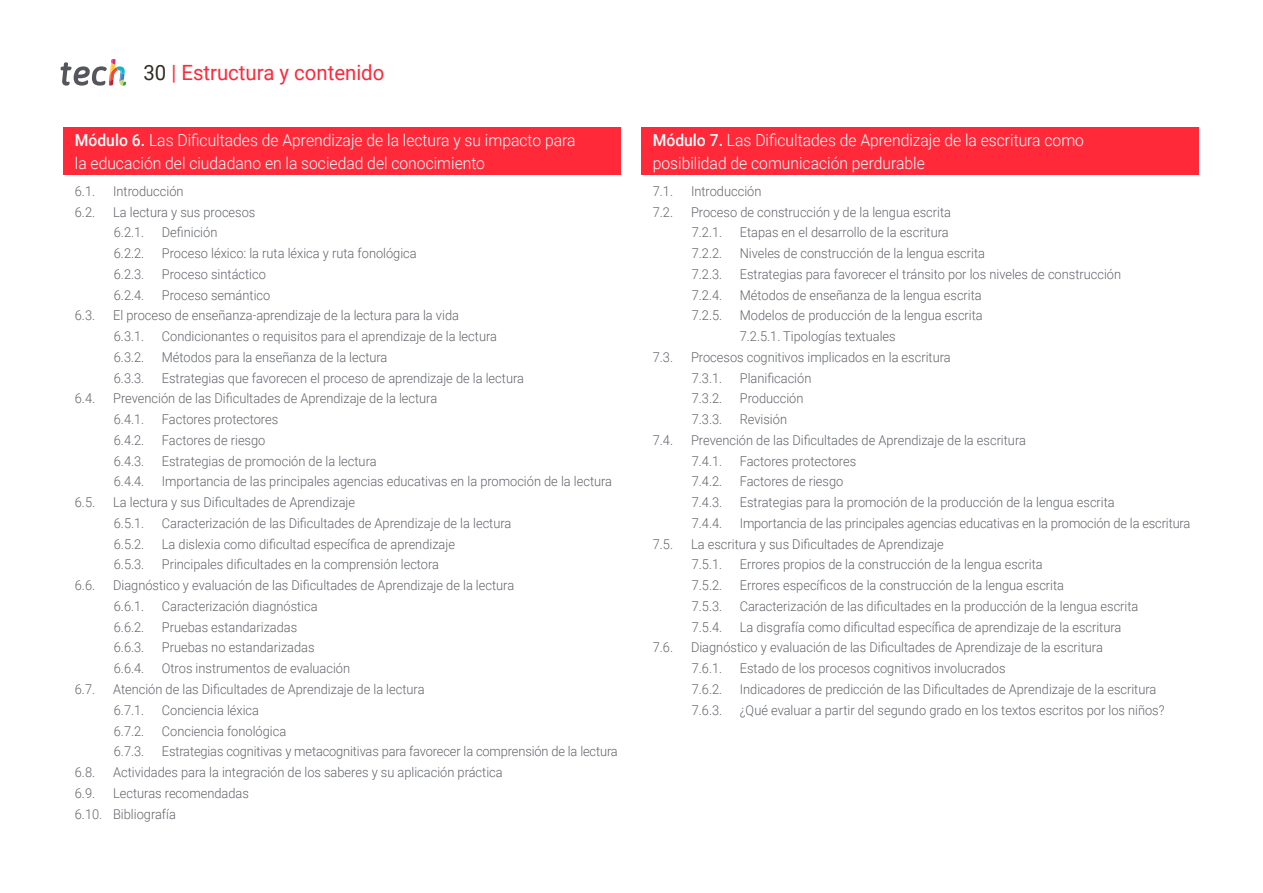
<style>
.page{position:relative;width:1263px;height:893px;background:#fff}
.page>*{position:absolute;margin:0;border:0;box-sizing:border-box;transform-origin:0 0}
.t1{font:21px "Roboto";color:#ff293a}
.t2{font:300 16.5px/22.5px "Roboto";color:#fff;scale:.95 1}
.t3{font:300 13.5px/20.7px "Roboto";color:#61646a;scale:.95 1}
.s1{color:#312e20}
.s2{font-weight:500}
</style>
<div class="page">
<div style="left:642px;top:128px;width:557px;height:47px;background:#ff293a"></div>
<svg style="left:61px;top:59px;width:65px;height:27px"></svg>
<div style="left:64px;top:128px;width:557px;height:47px;background:#ff293a"></div>
<h1 class="t1" style="left:144px;top:57px;width:242px"><span class="s1">30</span> | Estructura y contenido</h1>
<p class="t2" style="left:75px;top:129px;width:528px"><span class="s2">Módulo 6.</span> Las Dificultades de Aprendizaje de la lectura y su impacto para la educación del ciudadano en la sociedad del conocimiento</p>
<p class="t3" style="left:75px;top:180px;width:23px">6.1.</p>
<p class="t3" style="left:113px;top:180px;width:76px">Introducción</p>
<p class="t3" style="left:75px;top:201px;width:23px">6.2.</p>
<p class="t3" style="left:113px;top:201px;width:151px">La lectura y sus procesos<br>6.2.1.</p>
<p class="t3" style="left:162px;top:222px;width:60px">Definición</p>
<p class="t3" style="left:114px;top:243px;width:34px">6.2.2.</p>
<p class="t3" style="left:162px;top:243px;width:270px">Proceso léxico: la ruta léxica y ruta fonológica</p>
<p class="t3" style="left:114px;top:263px;width:34px">6.2.3.</p>
<p class="t3" style="left:162px;top:263px;width:111px">Proceso sintáctico</p>
<p class="t3" style="left:114px;top:284px;width:34px">6.2.4.</p>
<p class="t3" style="left:162px;top:284px;width:116px">Proceso semántico</p>
<p class="t3" style="left:75px;top:305px;width:23px">6.3.</p>
<p class="t3" style="left:113px;top:305px;width:366px">El proceso de enseñanza-aprendizaje de la lectura para la vida<br>6.3.1.</p>
<p class="t3" style="left:162px;top:326px;width:354px">Condicionantes o requisitos para el aprendizaje de la lectura</p>
<p class="t3" style="left:114px;top:346px;width:34px">6.3.2.</p>
<p class="t3" style="left:162px;top:346px;width:239px">Métodos para la enseñanza de la lectura</p>
<p class="t3" style="left:114px;top:367px;width:34px">6.3.3.</p>
<p class="t3" style="left:162px;top:367px;width:383px">Estrategias que favorecen el proceso de aprendizaje de la lectura</p>
<p class="t3" style="left:75px;top:388px;width:23px">6.4.</p>
<p class="t3" style="left:113px;top:388px;width:343px">Prevención de las Dificultades de Aprendizaje de la lectura<br>6.4.1.</p>
<p class="t3" style="left:162px;top:409px;width:124px">Factores protectores</p>
<p class="t3" style="left:114px;top:429px;width:34px">6.4.2.</p>
<p class="t3" style="left:162px;top:429px;width:111px">Factores de riesgo</p>
<p class="t3" style="left:114px;top:450px;width:34px">6.4.3.</p>
<p class="t3" style="left:162px;top:450px;width:228px">Estrategias de promoción de la lectura</p>
<p class="t3" style="left:114px;top:471px;width:34px">6.4.4.</p>
<p class="t3" style="left:162px;top:471px;width:475px">Importancia de las principales agencias educativas en la promoción de la lectura</p>
<p class="t3" style="left:75px;top:492px;width:23px">6.5.</p>
<p class="t3" style="left:113px;top:492px;width:256px">La lectura y sus Dificultades de Aprendizaje<br>6.5.1.</p>
<p class="t3" style="left:162px;top:512px;width:369px">Caracterización de las Dificultades de Aprendizaje de la lectura</p>
<p class="t3" style="left:114px;top:533px;width:34px">6.5.2.</p>
<p class="t3" style="left:162px;top:533px;width:310px">La dislexia como dificultad específica de aprendizaje</p>
<p class="t3" style="left:114px;top:554px;width:34px">6.5.3.</p>
<p class="t3" style="left:162px;top:554px;width:293px">Principales dificultades en la comprensión lectora</p>
<p class="t3" style="left:75px;top:575px;width:23px">6.6.</p>
<p class="t3" style="left:113px;top:575px;width:424px">Diagnóstico y evaluación de las Dificultades de Aprendizaje de la lectura<br>6.6.1.</p>
<p class="t3" style="left:162px;top:595px;width:165px">Caracterización diagnóstica</p>
<p class="t3" style="left:114px;top:616px;width:34px">6.6.2.</p>
<p class="t3" style="left:162px;top:616px;width:144px">Pruebas estandarizadas</p>
<p class="t3" style="left:114px;top:637px;width:34px">6.6.3.</p>
<p class="t3" style="left:162px;top:637px;width:162px">Pruebas no estandarizadas</p>
<p class="t3" style="left:114px;top:658px;width:34px">6.6.4.</p>
<p class="t3" style="left:162px;top:658px;width:200px">Otros instrumentos de evaluación</p>
<p class="t3" style="left:75px;top:678px;width:23px">6.7.</p>
<p class="t3" style="left:113px;top:678px;width:329px">Atención de las Dificultades de Aprendizaje de la lectura<br>6.7.1.</p>
<p class="t3" style="left:162px;top:699px;width:104px">Conciencia léxica</p>
<p class="t3" style="left:114px;top:720px;width:34px">6.7.2.</p>
<p class="t3" style="left:162px;top:720px;width:132px">Conciencia fonológica</p>
<p class="t3" style="left:114px;top:741px;width:34px">6.7.3.</p>
<p class="t3" style="left:162px;top:741px;width:481px">Estrategias cognitivas y metacognitivas para favorecer la comprensión de la lectura</p>
<p class="t3" style="left:75px;top:761px;width:23px">6.8.</p>
<p class="t3" style="left:113px;top:761px;width:412px">Actividades para la integración de los saberes y su aplicación práctica</p>
<p class="t3" style="left:75px;top:782px;width:23px">6.9.</p>
<p class="t3" style="left:75px;top:782px;width:185px;text-indent:38px">Lecturas recomendadas<br>6.10. Bibliografía</p>
<p class="t2" style="left:653px;top:129px;width:455px"><span class="s2">Módulo 7.</span> Las Dificultades de Aprendizaje de la escritura como posibilidad de comunicación perdurable</p>
<p class="t3" style="left:653px;top:180px;width:23px">7.1.</p>
<p class="t3" style="left:691px;top:180px;width:76px">Introducción</p>
<p class="t3" style="left:653px;top:201px;width:23px">7.2.</p>
<p class="t3" style="left:691px;top:201px;width:275px">Proceso de construcción y de la lengua escrita<br>7.2.1.</p>
<p class="t3" style="left:740px;top:222px;width:221px">Etapas en el desarrollo de la escritura</p>
<p class="t3" style="left:692px;top:243px;width:34px">7.2.2.</p>
<p class="t3" style="left:740px;top:243px;width:260px">Niveles de construcción de la lengua escrita</p>
<p class="t3" style="left:692px;top:263px;width:34px">7.2.3.</p>
<p class="t3" style="left:740px;top:263px;width:403px">Estrategias para favorecer el tránsito por los niveles de construcción</p>
<p class="t3" style="left:692px;top:284px;width:34px">7.2.4.</p>
<p class="t3" style="left:740px;top:284px;width:256px">Métodos de enseñanza de la lengua escrita</p>
<p class="t3" style="left:692px;top:305px;width:34px">7.2.5.</p>
<p class="t3" style="left:740px;top:305px;width:257px">Modelos de producción de la lengua escrita<br>7.2.5.1. Tipologías textuales</p>
<p class="t3" style="left:653px;top:346px;width:23px">7.3.</p>
<p class="t3" style="left:691px;top:346px;width:275px">Procesos cognitivos implicados en la escritura<br>7.3.1.</p>
<p class="t3" style="left:740px;top:367px;width:77px">Planificación</p>
<p class="t3" style="left:692px;top:388px;width:34px">7.3.2.</p>
<p class="t3" style="left:740px;top:388px;width:69px">Producción</p>
<p class="t3" style="left:692px;top:409px;width:34px">7.3.3.</p>
<p class="t3" style="left:740px;top:409px;width:51px">Revisión</p>
<p class="t3" style="left:653px;top:429px;width:23px">7.4.</p>
<p class="t3" style="left:691px;top:429px;width:354px">Prevención de las Dificultades de Aprendizaje de la escritura<br>7.4.1.</p>
<p class="t3" style="left:740px;top:450px;width:124px">Factores protectores</p>
<p class="t3" style="left:692px;top:471px;width:34px">7.4.2.</p>
<p class="t3" style="left:740px;top:471px;width:111px">Factores de riesgo</p>
<p class="t3" style="left:692px;top:492px;width:34px">7.4.3.</p>
<p class="t3" style="left:740px;top:492px;width:396px">Estrategias para la promoción de la producción de la lengua escrita</p>
<p class="t3" style="left:692px;top:512px;width:34px">7.4.4.</p>
<p class="t3" style="left:740px;top:512px;width:476px">Importancia de las principales agencias educativas en la promoción de la escritura</p>
<p class="t3" style="left:653px;top:533px;width:23px">7.5.</p>
<p class="t3" style="left:691px;top:533px;width:268px">La escritura y sus Dificultades de Aprendizaje<br>7.5.1.</p>
<p class="t3" style="left:740px;top:554px;width:320px">Errores propios de la construcción de la lengua escrita</p>
<p class="t3" style="left:692px;top:575px;width:34px">7.5.2.</p>
<p class="t3" style="left:740px;top:575px;width:343px">Errores específicos de la construcción de la lengua escrita</p>
<p class="t3" style="left:692px;top:595px;width:34px">7.5.3.</p>
<p class="t3" style="left:740px;top:595px;width:421px">Caracterización de las dificultades en la producción de la lengua escrita</p>
<p class="t3" style="left:692px;top:616px;width:34px">7.5.4.</p>
<p class="t3" style="left:740px;top:616px;width:403px">La disgrafía como dificultad específica de aprendizaje de la escritura</p>
<p class="t3" style="left:653px;top:637px;width:23px">7.6.</p>
<p class="t3" style="left:691px;top:637px;width:435px">Diagnóstico y evaluación de las Dificultades de Aprendizaje de la escritura<br>7.6.1.</p>
<p class="t3" style="left:740px;top:658px;width:281px">Estado de los procesos cognitivos involucrados</p>
<p class="t3" style="left:692px;top:678px;width:34px">7.6.2.</p>
<p class="t3" style="left:740px;top:678px;width:440px">Indicadores de predicción de las Dificultades de Aprendizaje de la escritura</p>
<p class="t3" style="left:692px;top:699px;width:34px">7.6.3.</p>
<p class="t3" style="left:740px;top:699px;width:449px">¿Qué evaluar a partir del segundo grado en los textos escritos por los niños?</p>
</div>
